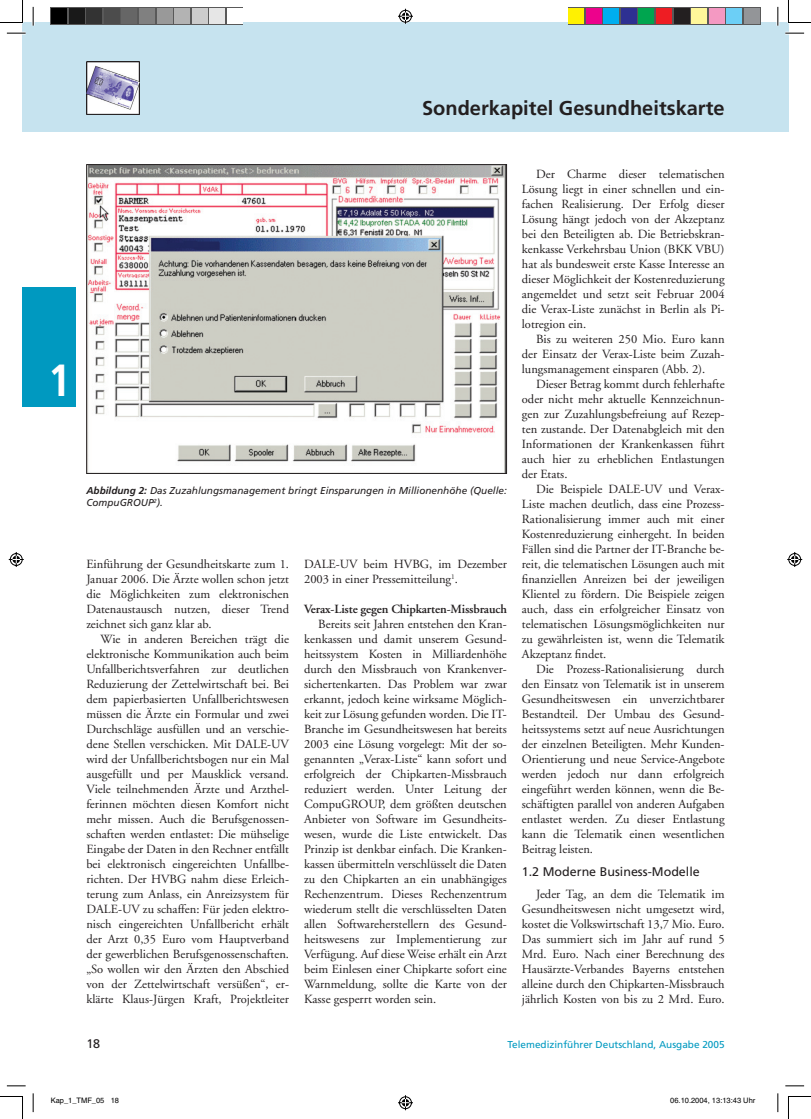
<style>
.page{position:relative;width:811px;height:1119px;background:#fff}
.page>*{position:absolute;margin:0;border:0;box-sizing:border-box;transform-origin:0 0}
.t1{font:700 condensed 45px "Frutiger";color:#fff}
.t2{font:700 20px "Frutiger";color:#231f20}
.t3{font:12.5px/15px "Adobe Garamond";color:#231f20;text-align:justify}
.t4{font:600 12.5px "Adobe Garamond";letter-spacing:-.01em;color:#231f20}
.t5{font:12.5px "Frutiger";color:#231f20}
.t6{font:italic 10px/12.5px "Frutiger";color:#231f20}
.t7{font:10px "Frutiger";color:#0099c0}
.t8{font:7.5px "Helvetica";color:#000}
.s1{font-weight:700}
</style>
<div class="page">
<div style="left:22px;top:23px;width:755px;height:109px;background:#c6e3ef"></div>
<img style="left:86px;top:61px;width:53px;height:54px">
<div style="left:22px;top:287px;width:54px;height:120px;background:#0099c0"></div>
<div style="left:777px;top:23px;width:11px;height:109px;background:#c6e3ef"></div>
<img style="left:88px;top:166px;width:416px;height:306px">
<div style="left:86px;top:164px;width:420px;height:310px;border:1px solid #231f20"></div>
<hr style="left:7px;top:32px;width:19px;height:3px;background:#fff">
<hr style="left:785px;top:32px;width:18px;height:3px;background:#fff">
<hr style="left:32px;top:7px;width:3px;height:19px;background:#fff">
<hr style="left:776px;top:7px;width:3px;height:19px;background:#fff">
<svg style="left:7px;top:33px;width:19px;height:1px"></svg>
<svg style="left:785px;top:33px;width:18px;height:1px"></svg>
<svg style="left:7px;top:1085px;width:19px;height:1px"></svg>
<svg style="left:785px;top:1085px;width:18px;height:1px"></svg>
<svg style="left:33px;top:7px;width:1px;height:19px"></svg>
<svg style="left:33px;top:1093px;width:1px;height:19px"></svg>
<svg style="left:777px;top:7px;width:1px;height:19px"></svg>
<svg style="left:777px;top:1093px;width:1px;height:19px"></svg>
<svg style="left:0;top:0;width:23px;height:23px"></svg>
<svg style="left:0;top:1096px;width:23px;height:23px"></svg>
<svg style="left:788px;top:0;width:22px;height:23px"></svg>
<svg style="left:788px;top:1096px;width:22px;height:23px"></svg>
<svg style="left:396px;top:8px;width:18px;height:16px"></svg>
<svg style="left:398px;top:1095px;width:15px;height:16px"></svg>
<svg style="left:8px;top:552px;width:16px;height:15px"></svg>
<svg style="left:787px;top:552px;width:16px;height:15px"></svg>
<svg style="left:51px;top:8px;width:192px;height:17px"></svg>
<div style="left:52px;top:9px;width:15px;height:15px;background:#000"></div>
<div style="left:69px;top:9px;width:15px;height:15px;background:#191919"></div>
<div style="left:87px;top:9px;width:15px;height:15px;background:#333"></div>
<div style="left:104px;top:9px;width:15px;height:15px;background:#4c4c4c"></div>
<div style="left:122px;top:9px;width:15px;height:15px;background:#666"></div>
<div style="left:139px;top:9px;width:15px;height:15px;background:#808080"></div>
<div style="left:157px;top:9px;width:15px;height:15px;background:#999"></div>
<div style="left:174px;top:9px;width:15px;height:15px;background:#b3b3b3"></div>
<div style="left:192px;top:9px;width:15px;height:15px;background:#ccc"></div>
<div style="left:209px;top:9px;width:15px;height:15px;background:#e6e6e6"></div>
<div style="left:227px;top:9px;width:15px;height:15px;background:#fff"></div>
<svg style="left:567px;top:8px;width:193px;height:17px"></svg>
<div style="left:568px;top:9px;width:15px;height:15px;background:#fff101"></div>
<div style="left:586px;top:9px;width:15px;height:15px;background:#ed028c"></div>
<div style="left:603px;top:9px;width:15px;height:15px;background:#00aeef"></div>
<div style="left:621px;top:9px;width:15px;height:15px;background:#2e3092"></div>
<div style="left:638px;top:9px;width:15px;height:15px;background:#00a54f"></div>
<div style="left:656px;top:9px;width:15px;height:15px;background:#ee1d23"></div>
<div style="left:673px;top:9px;width:15px;height:15px;background:#231f20"></div>
<div style="left:691px;top:9px;width:15px;height:15px;background:#fff79a"></div>
<div style="left:708px;top:9px;width:15px;height:15px;background:#f499c2"></div>
<div style="left:726px;top:9px;width:15px;height:15px;background:#6ccff6"></div>
<div style="left:743px;top:9px;width:15px;height:15px;background:#939598"></div>
<h1 class="t1" style="left:48px;top:362px;width:25px">1</h1>
<h2 class="t2" style="left:422px;top:100px;width:304px">Sonderkapitel Gesundheitskarte</h2>
<p class="t6" style="left:86px;top:485px;width:422px"><span class="s1">Abbildung 2:</span> Das Zuzahlungsmanagement bringt Einsparungen in Millionenhöhe (Quelle:<br>CompuGROUP<sup>2</sup>).</p>
<p class="t3" style="left:86px;top:558px;width:204px">Einführung der Gesundheitskarte zum 1.<br>Januar 2006. Die Ärzte wollen schon jetzt die Möglichkeiten zum elektronischen Datenaustausch nutzen, dieser Trend zeichnet sich ganz klar ab.</p>
<p class="t3" style="left:86px;top:633px;width:204px;text-indent:14px">Wie in anderen Bereichen trägt die elektronische Kommunikation auch beim Unfallberichtsverfahren zur deutlichen Reduzierung der Zettelwirtschaft bei. Bei dem papierbasierten Unfallberichtswesen müssen die Ärzte ein Formular und zwei Durchschläge ausfüllen und an verschie&shy;dene Stellen verschicken. Mit DALE-UV wird der Unfallberichtsbogen nur ein Mal ausgefüllt und per Mausklick versand.<br>Viele teilnehmenden Ärzte und Arzthel&shy;ferinnen möchten diesen Komfort nicht mehr missen. Auch die Berufsgenossen&shy;schaften werden entlastet: Die mühselige Eingabe der Daten in den Rechner entfällt bei elektronisch eingereichten Unfallbe&shy;richten. Der HVBG nahm diese Erleich&shy;terung zum Anlass, ein Anreizsystem für DALE-UV zu schaffen: Für jeden elektro&shy;nisch eingereichten Unfallbericht erhält der Arzt 0,35 Euro vom Hauptverband der gewerblichen Berufsgenossenschaften. „So wollen wir den Ärzten den Abschied von der Zettelwirtschaft versüßen“, er&shy;klärte Klaus-Jürgen Kraft, Projektleiter</p>
<p class="t3" style="left:304px;top:558px;width:204px">DALE-UV beim HVBG, im Dezember<br>2003 in einer Pressemitteilung<sup>1</sup>.</p>
<p class="t4" style="left:304px;top:604px;width:204px">Verax-Liste gegen Chipkarten-Missbrauch</p>
<p class="t3" style="left:304px;top:618px;width:204px;text-indent:14px">Bereits seit Jahren entstehen den Kran&shy;kenkassen und damit unserem Gesund&shy;heitssystem Kosten in Milliardenhöhe durch den Missbrauch von Krankenver&shy;sichertenkarten. Das Problem war zwar erkannt, jedoch keine wirksame Möglich&shy;keit zur Lösung gefunden worden. Die IT-Branche im Gesundheitswesen hat bereits 2003 eine Lösung vorgelegt: Mit der so&shy;genannten „Verax-Liste“ kann sofort und erfolgreich der Chipkarten-Missbrauch reduziert werden. Unter Leitung der CompuGROUP, dem größten deutschen Anbieter von Software im Gesundheits&shy;wesen, wurde die Liste entwickelt. Das Prinzip ist denkbar einfach. Die Kranken&shy;kassen übermitteln verschlüsselt die Daten zu den Chipkarten an ein unabhängiges Rechenzentrum. Dieses Rechenzentrum wiederum stellt die verschlüsselten Daten allen Softwareherstellern des Gesund&shy;heitswesens zur Implementierung zur Verfügung. Auf diese Weise erhält ein Arzt beim Einlesen einer Chipkarte sofort eine Warnmeldung, sollte die Karte von der Kasse gesperrt worden sein.</p>
<p class="t3" style="left:521px;top:168px;width:204px;text-indent:14px">Der Charme dieser telematischen Lösung liegt in einer schnellen und ein&shy;fachen Realisierung. Der Erfolg dieser Lösung hängt jedoch von der Akzeptanz bei den Beteiligten ab. Die Betriebskran&shy;kenkasse Verkehrsbau Union (BKK VBU) hat als bundesweit erste Kasse Interesse an dieser Möglichkeit der Kostenreduzierung angemeldet und setzt seit Februar 2004 die Verax-Liste zunächst in Berlin als Pi&shy;lotregion ein.</p>
<p class="t3" style="left:521px;top:333px;width:204px;text-indent:14px">Bis zu weiteren 250 Mio. Euro kann der Einsatz der Verax-Liste beim Zuzah&shy;lungsmanagement einsparen (Abb. 2).</p>
<p class="t3" style="left:521px;top:378px;width:204px;text-indent:14px">Dieser Betrag kommt durch fehlerhafte oder nicht mehr aktuelle Kennzeichnun&shy;gen zur Zuzahlungsbefreiung auf Rezep&shy;ten zustande. Der Datenabgleich mit den Informationen der Krankenkassen führt auch hier zu erheblichen Entlastungen der Etats.</p>
<p class="t3" style="left:521px;top:483px;width:204px;text-indent:14px">Die Beispiele DALE-UV und Verax-Liste machen deutlich, dass eine Prozess-Rationalisierung immer auch mit einer Kostenreduzierung einhergeht. In beiden Fällen sind die Partner der IT-Branche be&shy;reit, die telematischen Lösungen auch mit finanziellen Anreizen bei der jeweiligen Klientel zu fördern. Die Beispiele zeigen auch, dass ein erfolgreicher Einsatz von telematischen Lösungsmöglichkeiten nur zu gewährleisten ist, wenn die Telematik Akzeptanz findet.</p>
<p class="t3" style="left:521px;top:663px;width:204px;text-indent:14px">Die Prozess-Rationalisierung durch den Einsatz von Telematik ist in unserem Gesundheitswesen ein unverzichtbarer Bestandteil. Der Umbau des Gesund&shy;heitssystems setzt auf neue Ausrichtungen der einzelnen Beteiligten. Mehr Kunden-Orientierung und neue Service-Angebote werden jedoch nur dann erfolgreich eingeführt werden können, wenn die Be&shy;schäftigten parallel von anderen Aufgaben entlastet werden. Zu dieser Entlastung kann die Telematik einen wesentlichen Beitrag leisten.</p>
<p class="t5" style="left:521px;top:866px;width:179px">1.2 Moderne Business-Modelle</p>
<p class="t3" style="left:521px;top:888px;width:204px;text-indent:14px">Jeder Tag, an dem die Telematik im Gesundheitswesen nicht umgesetzt wird, kostet die Volkswirtschaft 13,7 Mio. Euro.<br>Das summiert sich im Jahr auf rund 5<br>Mrd. Euro. Nach einer Berechnung des Hausärzte-Verbandes Bayerns entstehen alleine durch den Chipkarten-Missbrauch jährlich Kosten von bis zu 2 Mrd. Euro.</p>
<p class="t5" style="left:86px;top:1038px;width:15px">18</p>
<p class="t7" style="left:507px;top:1040px;width:219px">Telemedizinführer Deutschland, Ausgabe 2005</p>
<p class="t8" style="left:51px;top:1098px;width:70px">Kap_1_TMF_05 18</p>
<p class="t8" style="left:670px;top:1098px;width:87px">06.10.2004, 13:13:43 Uhr</p>
</div>
